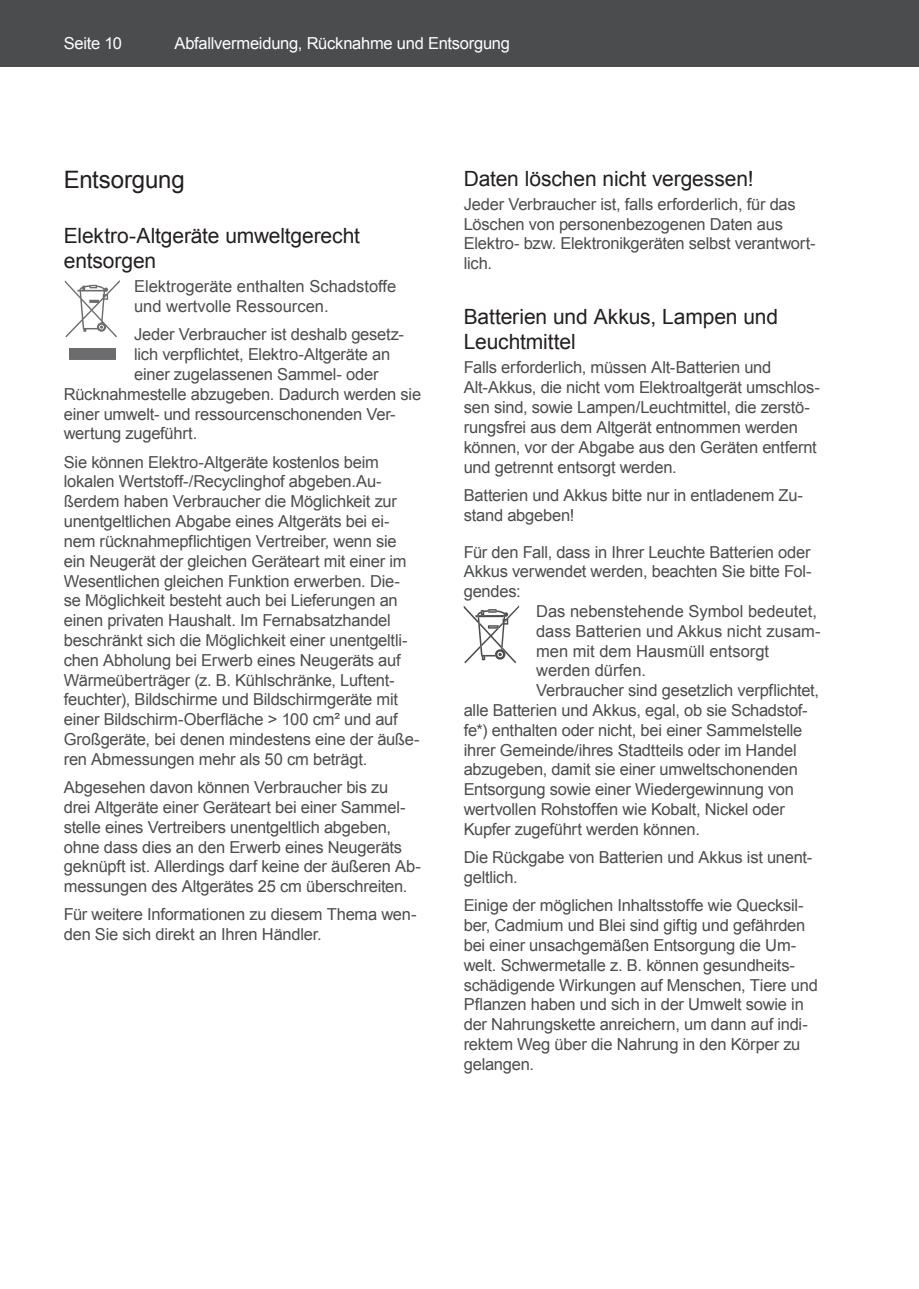
<style>
.page{position:relative;width:919px;height:1289px;background:#fff}
.page>*{position:absolute;margin:0;border:0;box-sizing:border-box;transform-origin:0 0}
.t1{font:24px "Arial";letter-spacing:-.005em;color:#231f20}
.t2{font:21px/25.2px "Arial";letter-spacing:-.005em;color:#231f20}
.t3{font:16.5px/19.8px "Arial";letter-spacing:-.015em;color:#4b4c4d}
.t4{font:16.5px "Arial";letter-spacing:-.015em;color:#fff}
</style>
<div class="page">
<div style="left:906px;top:0;width:12px;height:67px;background:#4b4c4d"></div>
<div style="left:0;top:0;width:906px;height:67px;background:#4b4c4d"></div>
<svg style="left:64px;top:280px;width:56px;height:80px"></svg>
<svg style="left:463px;top:605px;width:56px;height:58px"></svg>
<p class="t4" style="left:64px;top:33px;width:60px">Seite 10</p>
<p class="t4" style="left:174px;top:33px;width:337px">Abfallvermeidung, Rücknahme und Entsorgung</p>
<h1 class="t1" style="left:64px;top:164px;width:122px">Entsorgung</h1>
<p class="t2" style="left:64px;top:223px;width:297px">Elektro-Altgeräte umweltgerecht entsorgen</p>
<p class="t3" style="left:134px;top:277px;width:264px">Elektrogeräte enthalten Schadstoffe und wertvolle Ressourcen.</p>
<p class="t3" style="left:134px;top:325px;width:271px">Jeder Verbraucher ist deshalb gesetz-</p>
<p class="t3" style="left:134px;top:344px;width:258px">lich verpflichtet, Elektro-Altgeräte an</p>
<p class="t3" style="left:134px;top:364px;width:246px">einer zugelassenen Sammel- oder</p>
<p class="t3" style="left:64px;top:384px;width:359px">Rücknahmestelle abzugeben. Dadurch werden sie</p>
<p class="t3" style="left:64px;top:404px;width:333px">einer umwelt- und ressourcenschonenden Ver-</p>
<p class="t3" style="left:64px;top:424px;width:135px">wertung zugeführt.</p>
<p class="t3" style="left:64px;top:452px;width:357px">Sie können Elektro-Altgeräte kostenlos beim lokalen Wertstoff-/Recyclinghof abgeben.Au&shy;ßerdem haben Verbraucher die Möglichkeit zur unentgeltlichen Abgabe eines Altgeräts bei ei&shy;nem rücknahmepflichtigen Vertreiber, wenn sie ein Neugerät der gleichen Geräteart mit einer im Wesentlichen gleichen Funktion erwerben. Die&shy;se Möglichkeit besteht auch bei Lieferungen an einen privaten Haushalt. Im Fernabsatzhandel beschränkt sich die Möglichkeit einer unentgeltli&shy;chen Abholung bei Erwerb eines Neugeräts auf Wärmeüberträger (z. B. Kühlschränke, Luftent&shy;feuchter), Bildschirme und Bildschirmgeräte mit einer Bildschirm-Oberfläche &gt; 100 cm² und auf Großgeräte, bei denen mindestens eine der äuße&shy;ren Abmessungen mehr als 50 cm beträgt.</p>
<p class="t3" style="left:64px;top:777px;width:359px">Abgesehen davon können Verbraucher bis zu<br>drei Altgeräte einer Geräteart bei einer Sammel&shy;stelle eines Vertreibers unentgeltlich abgeben, ohne dass dies an den Erwerb eines Neugeräts geknüpft ist. Allerdings darf keine der äußeren Ab&shy;messungen des Altgerätes 25 cm überschreiten.</p>
<p class="t3" style="left:64px;top:905px;width:354px">Für weitere Informationen zu diesem Thema wen&shy;den Sie sich direkt an Ihren Händler.</p>
<p class="t2" style="left:463px;top:166px;width:291px">Daten löschen nicht vergessen!</p>
<p class="t3" style="left:463px;top:194px;width:353px">Jeder Verbraucher ist, falls erforderlich, für das Löschen von personenbezogenen Daten aus Elektro- bzw. Elektronikgeräten selbst verantwort&shy;lich.</p>
<p class="t2" style="left:463px;top:304px;width:316px">Batterien und Akkus, Lampen und<br>Leuchtmittel</p>
<p class="t3" style="left:463px;top:358px;width:357px">Falls erforderlich, müssen Alt-Batterien und Alt-Akkus, die nicht vom Elektroaltgerät umschlos&shy;sen sind, sowie Lampen/Leuchtmittel, die zerstö&shy;rungsfrei aus dem Altgerät entnommen werden können, vor der Abgabe aus den Geräten entfernt und getrennt entsorgt werden.</p>
<p class="t3" style="left:463px;top:485px;width:341px">Batterien und Akkus bitte nur in entladenem Zu&shy;stand abgeben!</p>
<p class="t3" style="left:463px;top:542px;width:348px">Für den Fall, dass in Ihrer Leuchte Batterien oder</p>
<p class="t3" style="left:463px;top:561px;width:349px">Akkus verwendet werden, beachten Sie bitte Fol-</p>
<p class="t3" style="left:463px;top:581px;width:59px">gendes:</p>
<p class="t3" style="left:536px;top:601px;width:282px">Das nebenstehende Symbol bedeutet,</p>
<p class="t3" style="left:536px;top:621px;width:286px">dass Batterien und Akkus nicht zusam-</p>
<p class="t3" style="left:536px;top:641px;width:234px">men mit dem Hausmüll entsorgt</p>
<p class="t3" style="left:536px;top:661px;width:112px">werden dürfen.</p>
<p class="t3" style="left:536px;top:680px;width:284px">Verbraucher sind gesetzlich verpflichtet,</p>
<p class="t3" style="left:463px;top:700px;width:345px">alle Batterien und Akkus, egal, ob sie Schadstof-</p>
<p class="t3" style="left:463px;top:720px;width:340px">fe*) enthalten oder nicht, bei einer Sammelstelle</p>
<p class="t3" style="left:463px;top:740px;width:334px">ihrer Gemeinde/ihres Stadtteils oder im Handel</p>
<p class="t3" style="left:463px;top:760px;width:336px">abzugeben, damit sie einer umweltschonenden</p>
<p class="t3" style="left:463px;top:779px;width:331px">Entsorgung sowie einer Wiedergewinnung von</p>
<p class="t3" style="left:463px;top:799px;width:323px">wertvollen Rohstoffen wie Kobalt, Nickel oder</p>
<p class="t3" style="left:463px;top:819px;width:238px">Kupfer zugeführt werden können.</p>
<p class="t3" style="left:463px;top:847px;width:350px">Die Rückgabe von Batterien und Akkus ist unent&shy;geltlich.</p>
<p class="t3" style="left:463px;top:895px;width:355px">Einige der möglichen Inhaltsstoffe wie Quecksil&shy;ber, Cadmium und Blei sind giftig und gefährden bei einer unsachgemäßen Entsorgung die Um&shy;welt. Schwermetalle z. B. können gesundheits&shy;schädigende Wirkungen auf Menschen, Tiere und Pflanzen haben und sich in der Umwelt sowie in der Nahrungskette anreichern, um dann auf indi&shy;rektem Weg über die Nahrung in den Körper zu gelangen.</p>
</div>
